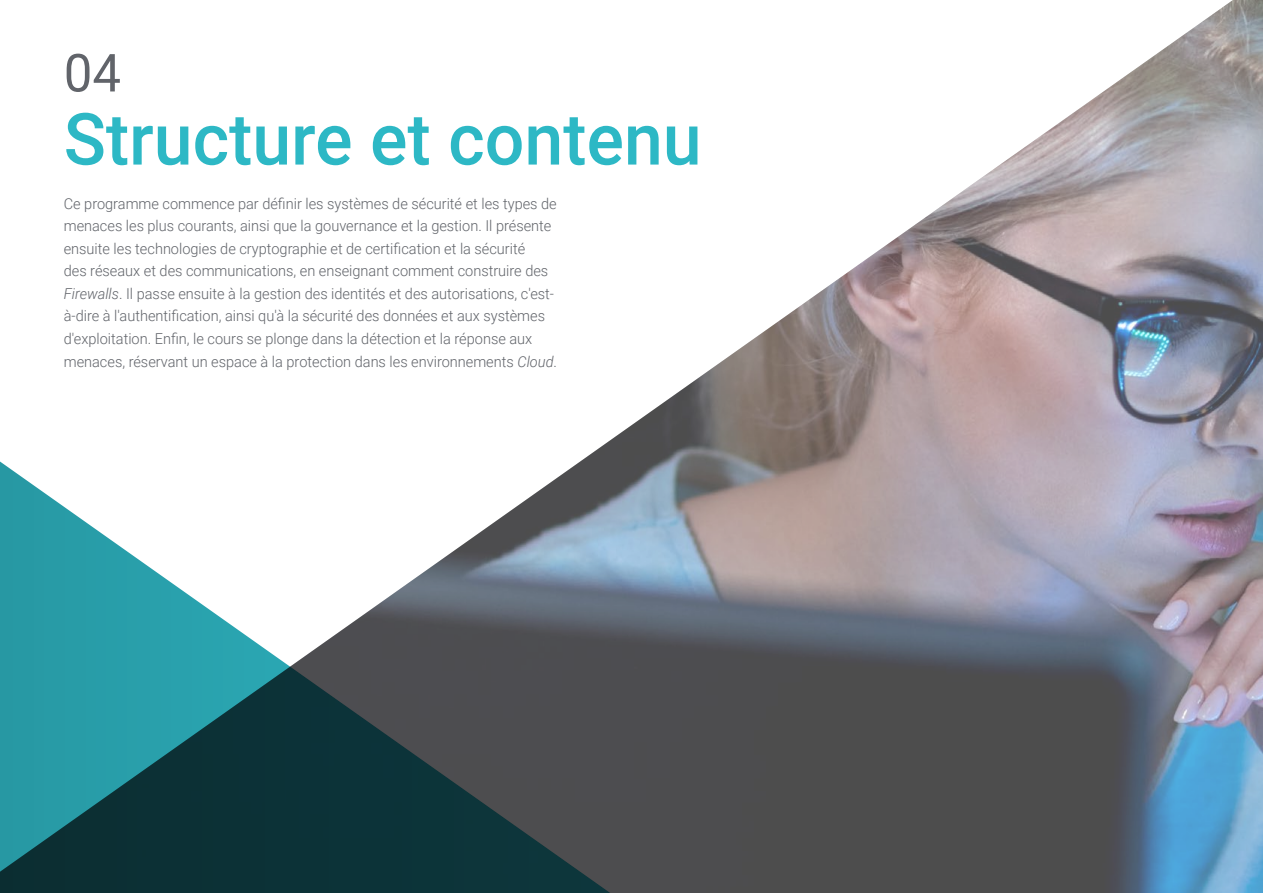
<style>
.page{position:relative;width:1263px;height:893px;background:#fff}
.page>*{position:absolute;margin:0;border:0;box-sizing:border-box;transform-origin:0 0}
.Portadilla{font:500 72px "Roboto";color:#2db8c5}
.t1{font:52.5px "Roboto";color:#61646a}
.Texto_Simple{font:300 15px/22.5px "Roboto";color:#61646a}
.s1{font-style:italic}
</style>
<div class="page">
<img style="left:602px;top:0;width:661px;height:893px">
<svg style="left:0;top:446px;width:640px;height:447px"></svg>
<p class="t1" style="left:64px;top:36px;width:59px">04</p>
<p class="Portadilla" style="left:64px;top:89px;width:639px">Structure et contenu</p>
<p class="Texto_Simple" style="left:64px;top:192px;width:495px">Ce programme commence par définir les systèmes de sécurité et les types de menaces les plus courants, ainsi que la gouvernance et la gestion. Il présente ensuite les technologies de cryptographie et de certification et la sécurité<br>des réseaux et des communications, en enseignant comment construire des <span class="s1">Firewalls</span>. Il passe ensuite à la gestion des identités et des autorisations, c'est&shy;à-dire à l'authentification, ainsi qu'à la sécurité des données et aux systèmes d'exploitation. Enfin, le cours se plonge dans la détection et la réponse aux menaces, réservant un espace à la protection dans les environnements <span class="s1">Cloud</span>.</p>
</div>
